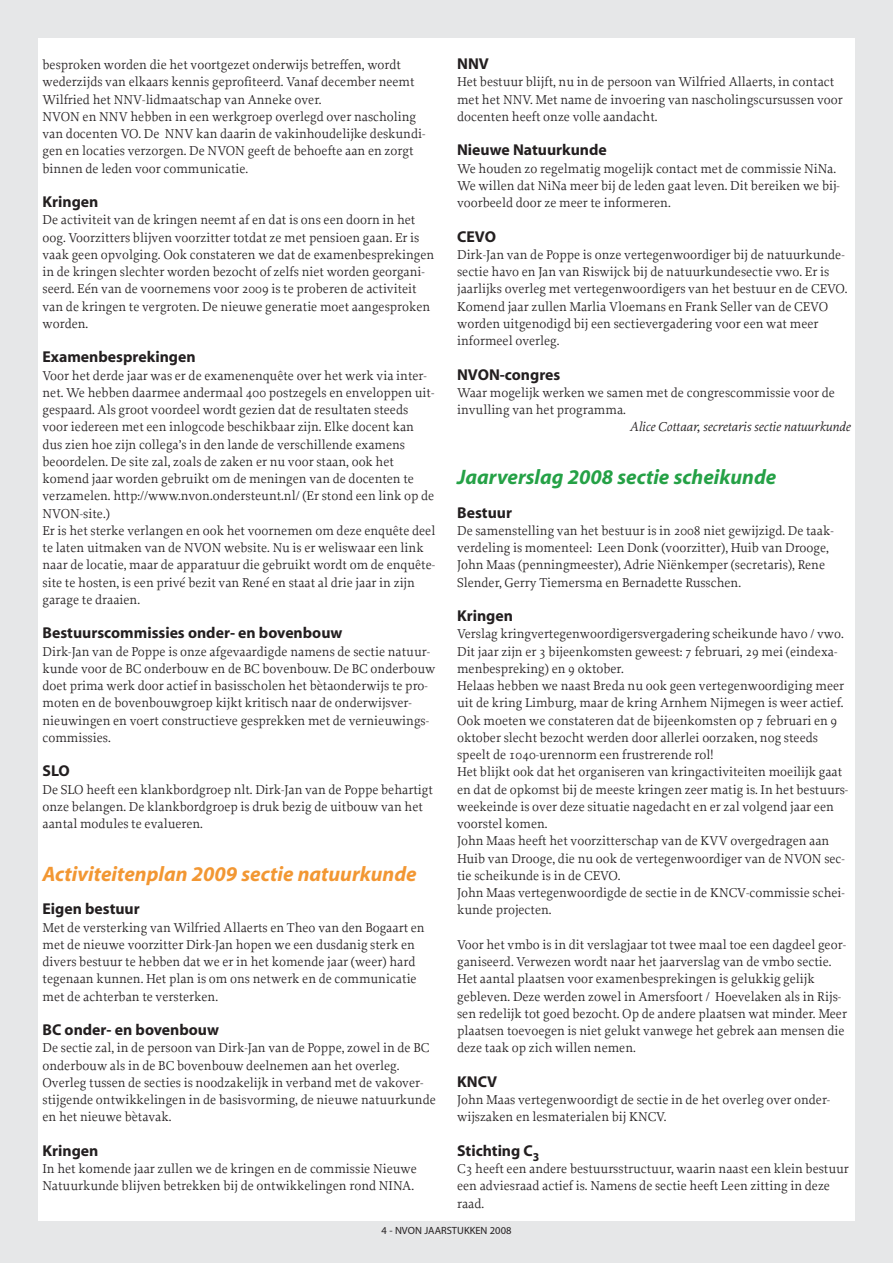
<style>
.page{position:relative;width:893px;height:1263px;background:#e6e7e8}
.page>*{position:absolute;margin:0;border:0;box-sizing:border-box;transform-origin:0 0}
.t1{font:21px "Myriad MM It 700 600";color:#f29733}
.t2{font:21px "Myriad MM It 700 600";color:#25a146}
.t3{font:15.75px "Myriad MM 700 600";color:#231f20}
.t4{font:13.5px/17.2px "Proforma";color:#231f20}
.t5{font:italic 13.5px "Proforma";color:#231f20}
.t6{font:10.5px "Myriad MM 400 600";color:#231f20}
</style>
<div class="page">
<div style="left:38px;top:38px;width:817px;height:1182px;background:#fff"></div>
<p class="t3" style="left:457px;top:58px;width:33px">NNV</p>
<p class="t4" style="left:457px;top:75px;width:387px">Het bestuur blijft, nu in de persoon van Wilfried Allaerts, in contact met het NNV. Met name de invoering van nascholingscursussen voor docenten heeft onze volle aandacht.</p>
<p class="t3" style="left:457px;top:144px;width:151px">Nieuwe Natuurkunde</p>
<p class="t4" style="left:457px;top:161px;width:384px">We houden zo regelmatig mogelijk contact met de commissie NiNa.<br>We willen dat NiNa meer bij de leden gaat leven. Dit bereiken we bij&shy;voorbeeld door ze meer te informeren.</p>
<p class="t3" style="left:457px;top:230px;width:40px">CEVO</p>
<p class="t4" style="left:457px;top:247px;width:392px">Dirk-Jan van de Poppe is onze vertegenwoordiger bij de natuurkunde&shy;sectie havo en Jan van Riswijck bij de natuurkundesectie vwo. Er is jaarlijks overleg met vertegenwoordigers van het bestuur en de CEVO.<br>Komend jaar zullen Marlia Vloemans en Frank Seller van de CEVO worden uitgenodigd bij een sectievergadering voor een wat meer informeel overleg.</p>
<p class="t3" style="left:457px;top:368px;width:105px">NVON-congres</p>
<p class="t4" style="left:457px;top:385px;width:379px">Waar mogelijk werken we samen met de congrescommissie voor de invulling van het programma.</p>
<p class="t5" style="left:629px;top:422px;width:223px">Alice Cottaar, secretaris sectie natuurkunde</p>
<h1 class="t2" style="left:457px;top:469px;width:321px">Jaarverslag 2008 sectie scheikunde</h1>
<p class="t3" style="left:457px;top:506px;width:56px">Bestuur</p>
<p class="t4" style="left:457px;top:523px;width:378px">De samenstelling van het bestuur is in 2008 niet gewijzigd. De taak&shy;verdeling is momenteel: Leen Donk (voorzitter), Huib van Drooge, John Maas (penningmeester), Adrie Niënkemper (secretaris), Rene Slender, Gerry Tiemersma en Bernadette Russchen.</p>
<p class="t3" style="left:457px;top:610px;width:57px">Kringen</p>
<p class="t4" style="left:457px;top:627px;width:393px">Verslag kringvertegenwoordigersvergadering scheikunde havo / vwo.<br>Dit jaar zijn er 3 bijeenkomsten geweest: 7 februari, 29 mei (eindexa&shy;menbespreking) en 9 oktober.<br>Helaas hebben we naast Breda nu ook geen vertegenwoordiging meer uit de kring Limburg, maar de kring Arnhem Nijmegen is weer actief.<br>Ook moeten we constateren dat de bijeenkomsten op 7 februari en 9 oktober slecht bezocht werden door allerlei oorzaken, nog steeds speelt de 1040-urennorm een frustrerende rol!<br>Het blijkt ook dat het organiseren van kringactiviteiten moeilijk gaat en dat de opkomst bij de meeste kringen zeer matig is. In het bestuurs&shy;weekeinde is over deze situatie nagedacht en er zal volgend jaar een voorstel komen.<br>John Maas heeft het voorzitterschap van de KVV overgedragen aan Huib van Drooge, die nu ook de vertegenwoordiger van de NVON sec&shy;tie scheikunde is in de CEVO.<br>John Maas vertegenwoordigde de sectie in de KNCV-commissie schei&shy;kunde projecten.</p>
<p class="t4" style="left:457px;top:937px;width:391px">Voor het vmbo is in dit verslagjaar tot twee maal toe een dagdeel geor&shy;ganiseerd. Verwezen wordt naar het jaarverslag van de vmbo sectie.<br>Het aantal plaatsen voor examenbesprekingen is gelukkig gelijk gebleven. Deze werden zowel in Amersfoort / Hoevelaken als in Rijs&shy;sen redelijk tot goed bezocht. Op de andere plaatsen wat minder. Meer plaatsen toevoegen is niet gelukt vanwege het gebrek aan mensen die deze taak op zich willen nemen.</p>
<p class="t3" style="left:457px;top:1076px;width:41px">KNCV</p>
<p class="t4" style="left:457px;top:1092px;width:375px">John Maas vertegenwoordigt de sectie in de het overleg over onder&shy;wijszaken en lesmaterialen bij KNCV.</p>
<p class="t3" style="left:457px;top:1145px;width:84px">Stichting C<sub>3</sub></p>
<p class="t4" style="left:457px;top:1161px;width:393px">C3 heeft een andere bestuursstructuur, waarin naast een klein bestuur een adviesraad actief is. Namens de sectie heeft Leen zitting in deze raad.</p>
<p class="t6" style="left:382px;top:1227px;width:131px">4 - NVON JAARSTUKKEN 2008</p>
<p class="t4" style="left:43px;top:57px;width:384px">besproken worden die het voortgezet onderwijs betreffen, wordt wederzijds van elkaars kennis geprofiteerd. Vanaf december neemt Wilfried het NNV-lidmaatschap van Anneke over.<br>NVON en NNV hebben in een werkgroep overlegd over nascholing van docenten VO. De NNV kan daarin de vakinhoudelijke deskundi&shy;gen en locaties verzorgen. De NVON geeft de behoefte aan en zorgt binnen de leden voor communicatie.</p>
<p class="t3" style="left:43px;top:196px;width:57px">Kringen</p>
<p class="t4" style="left:43px;top:213px;width:393px">De activiteit van de kringen neemt af en dat is ons een doorn in het oog. Voorzitters blijven voorzitter totdat ze met pensioen gaan. Er is vaak geen opvolging. Ook constateren we dat de examenbesprekingen in de kringen slechter worden bezocht of zelfs niet worden georgani&shy;seerd. Eén van de voornemens voor 2009 is te proberen de activiteit van de kringen te vergroten. De nieuwe generatie moet aangesproken worden.</p>
<p class="t3" style="left:43px;top:351px;width:155px">Examenbesprekingen</p>
<p class="t4" style="left:43px;top:368px;width:394px">Voor het derde jaar was er de examenenquête over het werk via inter&shy;net. We hebben daarmee andermaal 400 postzegels en enveloppen uit&shy;gespaard. Als groot voordeel wordt gezien dat de resultaten steeds voor iedereen met een inlogcode beschikbaar zijn. Elke docent kan dus zien hoe zijn collega’s in den lande de verschillende examens beoordelen. De site zal, zoals de zaken er nu voor staan, ook het komend jaar worden gebruikt om de meningen van de docenten te verzamelen. http://www.nvon.ondersteunt.nl/ (Er stond een link op de NVON-site.)<br>Er is het sterke verlangen en ook het voornemen om deze enquête deel te laten uitmaken van de NVON website. Nu is er weliswaar een link naar de locatie, maar de apparatuur die gebruikt wordt om de enquête&shy;site te hosten, is een privé bezit van René en staat al drie jaar in zijn garage te draaien.</p>
<p class="t3" style="left:43px;top:627px;width:301px">Bestuurscommissies onder- en bovenbouw</p>
<p class="t4" style="left:43px;top:644px;width:394px">Dirk-Jan van de Poppe is onze afgevaardigde namens de sectie natuur&shy;kunde voor de BC onderbouw en de BC bovenbouw. De BC onderbouw doet prima werk door actief in basisscholen het bètaonderwijs te pro&shy;moten en de bovenbouwgroep kijkt kritisch naar de onderwijsver&shy;nieuwingen en voert constructieve gesprekken met de vernieuwings&shy;commissies.</p>
<p class="t3" style="left:43px;top:765px;width:29px">SLO</p>
<p class="t4" style="left:43px;top:782px;width:392px">De SLO heeft een klankbordgroep nlt. Dirk-Jan van de Poppe behartigt onze belangen. De klankbordgroep is druk bezig de uitbouw van het aantal modules te evalueren.</p>
<h1 class="t1" style="left:43px;top:866px;width:376px">Activiteitenplan 2009 sectie natuurkunde</h1>
<p class="t3" style="left:43px;top:903px;width:99px">Eigen bestuur</p>
<p class="t4" style="left:43px;top:920px;width:384px">Met de versterking van Wilfried Allaerts en Theo van den Bogaart en met de nieuwe voorzitter Dirk-Jan hopen we een dusdanig sterk en divers bestuur te hebben dat we er in het komende jaar (weer) hard tegenaan kunnen. Het plan is om ons netwerk en de communicatie met de achterban te versterken.</p>
<p class="t3" style="left:43px;top:1024px;width:178px">BC onder- en bovenbouw</p>
<p class="t4" style="left:43px;top:1041px;width:395px">De sectie zal, in de persoon van Dirk-Jan van de Poppe, zowel in de BC onderbouw als in de BC bovenbouw deelnemen aan het overleg.<br>Overleg tussen de secties is noodzakelijk in verband met de vakover&shy;stijgende ontwikkelingen in de basisvorming, de nieuwe natuurkunde en het nieuwe bètavak.</p>
<p class="t3" style="left:43px;top:1145px;width:57px">Kringen</p>
<p class="t4" style="left:43px;top:1161px;width:376px">In het komende jaar zullen we de kringen en de commissie Nieuwe<br>Natuurkunde blijven betrekken bij de ontwikkelingen rond NINA.</p>
</div>
